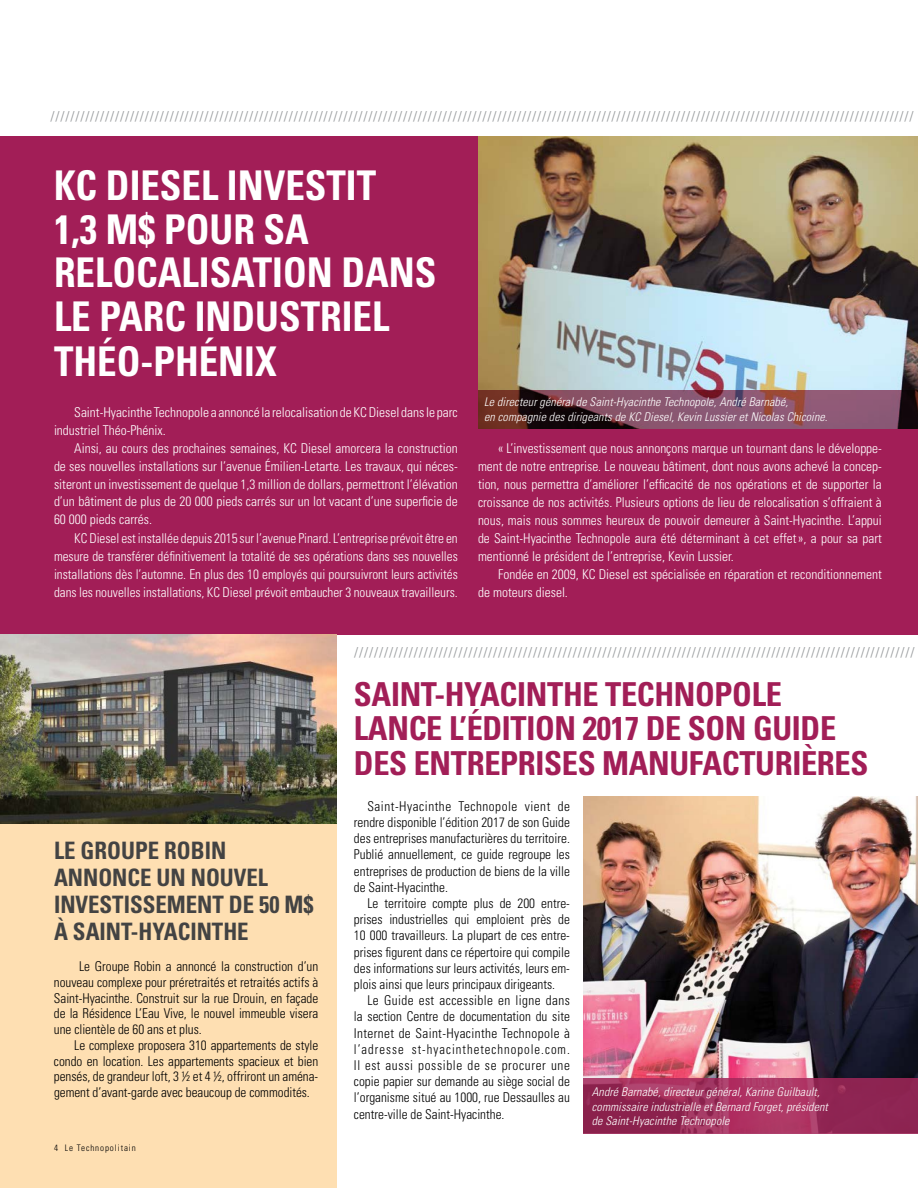
<style>
.page{position:relative;width:918px;height:1188px;background:#fff}
.page>*{position:absolute;margin:0;border:0;box-sizing:border-box;transform-origin:0 0}
.t1{font:700 condensed 40.95px "Univers";color:#fff;scale:.95 1}
.t2{font:700 condensed 33px/34.5px "Univers";letter-spacing:-.01em;color:#a21e57}
.t3{font:700 condensed 24px "Univers";color:#434343;scale:.95 1}
.t4{font:15px "Minion Pro";color:#979a9c}
.t5{font:300 condensed 13.5px/18px "Univers";color:#fff;text-align:justify}
.t6{font:300 condensed 13.5px/16.2px "Univers";color:#000;text-align:justify}
.t7{font:italic 300 condensed 12px/14.4px "Univers";letter-spacing:.01em;color:#fff}
.t8{font:300 condensed 9px "Univers";letter-spacing:.1em;color:#000}
</style>
<div class="page">
<div style="left:0;top:634px;width:336px;height:554px;background:#fedfb2"></div>
<div style="left:0;top:136px;width:918px;height:498px;background:#a21e57"></div>
<img style="left:0;top:634px;width:336px;height:190px">
<img style="left:478px;top:136px;width:440px;height:254px">
<img style="left:584px;top:796px;width:334px;height:283px">
<svg style="left:478px;top:390px;width:440px;height:39px;background:#724353"></svg>
<svg style="left:584px;top:1079px;width:334px;height:55px;background:#9b2c59"></svg>
<p class="t4" style="left:50px;top:107px;width:865px">//////////////////////////////////////////////////////////////////////////////////////////////////////////////////////////////////////////////////////////////////////////////</p>
<h1 class="t1" style="left:54px;top:160px;width:99px">KC DIESEL</h1>
<h1 class="t1" style="left:227px;top:160px;width:21px">INVESTIT</h1>
<h1 class="t1" style="left:54px;top:204px;width:140px">1,3 M$ POUR</h1>
<h1 class="t1" style="left:264px;top:204px;width:24px">SA</h1>
<h1 class="t1" style="left:54px;top:247px;width:22px">RELOCALISATION</h1>
<h1 class="t1" style="left:341px;top:247px;width:25px">DANS</h1>
<h1 class="t1" style="left:54px;top:291px;width:71px">LE PARC</h1>
<h1 class="t1" style="left:195px;top:291px;width:22px">INDUSTRIEL</h1>
<h1 class="t1" style="left:54px;top:337px;width:149px">THÉO-PHÉNI</h1>
<h1 class="t1" style="left:255px;top:337px;width:24px">X</h1>
<p class="t5" style="left:54px;top:403px;width:405px;text-indent:20px">Saint-Hyacinthe Technopole a annoncé la relocalisation de KC Diesel dans le parc industriel Théo-Phénix.</p>
<p class="t5" style="left:54px;top:439px;width:405px;text-indent:20px">Ainsi, au cours des prochaines semaines, KC Diesel amorcera la construction de ses nouvelles installations sur l’avenue Émilien-Letarte. Les travaux, qui néces&shy;siteront un investissement de quelque 1,3 million de dollars, permettront l’élévation d’un bâtiment de plus de 20 000 pieds carrés sur un lot vacant d’une superficie de 60 000 pieds carrés.</p>
<p class="t5" style="left:54px;top:529px;width:405px;text-indent:20px">KC Diesel est installée depuis 2015 sur l’avenue Pinard. L’entreprise prévoit être en mesure de transférer définitivement la totalité de ses opérations dans ses nouvelles installations dès l’automne. En plus des 10 employés qui poursuivront leurs activités dans les nouvelles installations, KC Diesel prévoit embaucher 3 nouveaux travailleurs.</p>
<p class="t7" style="left:484px;top:395px;width:345px">Le directeur général de Saint-Hyacinthe Technopole, André Barnabé,<br>en compagnie des dirigeants de KC Diesel, Kevin Lussier et Nicolas Chicoine.</p>
<p class="t5" style="left:478px;top:439px;width:405px;text-indent:20px">« L’investissement que nous annonçons marque un tournant dans le développe&shy;ment de notre entreprise. Le nouveau bâtiment, dont nous avons achevé la concep&shy;tion, nous permettra d’améliorer l’efficacité de nos opérations et de supporter la croissance de nos activités. Plusieurs options de lieu de relocalisation s’offraient à nous, mais nous sommes heureux de pouvoir demeurer à Saint-Hyacinthe. L’appui de Saint-Hyacinthe Technopole aura été déterminant à cet effet», a pour sa part mentionné le président de l’entreprise, Kevin Lussier.</p>
<p class="t5" style="left:478px;top:565px;width:405px;text-indent:20px">Fondée en 2009, KC Diesel est spécialisée en réparation et reconditionnement de moteurs diesel.</p>
<h3 class="t3" style="left:54px;top:836px;width:43px">LE GROUPE</h3>
<h3 class="t3" style="left:164px;top:836px;width:27px">ROBIN</h3>
<h3 class="t3" style="left:54px;top:863px;width:16px">ANNONCE</h3>
<h3 class="t3" style="left:157px;top:863px;width:51px">UN NOUVEL</h3>
<h3 class="t3" style="left:54px;top:890px;width:14px">INVESTISSEMENT</h3>
<h3 class="t3" style="left:229px;top:890px;width:91px">DE 50 M$</h3>
<h3 class="t3" style="left:54px;top:917px;width:47px">À SAINT</h3>
<h3 class="t3" style="left:131px;top:917px;width:37px">-HYACINTHE</h3>
<p class="t6" style="left:54px;top:958px;width:266px;line-height:15.8px;text-indent:25px">Le Groupe Robin a annoncé la construction d’un nouveau complexe pour préretraités et retraités actifs à Saint-Hyacinthe. Construit sur la rue Drouin, en façade de la Résidence L’Eau Vive, le nouvel immeuble visera une clientèle de 60 ans et plus.</p>
<p class="t6" style="left:54px;top:1037px;width:266px;line-height:15.8px;text-indent:20px">Le complexe proposera 310 appartements de style condo en location. Les appartements spacieux et bien pensés, de grandeur loft, 3 ½ et 4 ½, offriront un aména&shy;gement d’avant-garde avec beaucoup de commodités.</p>
<p class="t8" style="left:54px;top:1142px;width:83px">4 Le Technopolitain</p>
<p class="t4" style="left:354px;top:643px;width:563px">/////////////////////////////////////////////////////////////////////////////////////////////////////////////////</p>
<h2 class="t2" style="left:354px;top:677px;width:516px">SAINT-HYACINTHE TECHNOPOLE<br>LANCE L’ÉDITION 2017 DE SON GUIDE<br>DES ENTREPRISES MANUFACTURIÈRES</h2>
<p class="t6" style="left:354px;top:798px;width:218px;text-indent:13px">Saint-Hyacinthe Technopole vient de rendre disponible l’édition 2017 de son Guide des entreprises manufacturières du territoire.<br>Publié annuellement, ce guide regroupe les entreprises de production de biens de la ville de Saint-Hyacinthe.</p>
<p class="t6" style="left:354px;top:895px;width:218px;text-indent:14px">Le territoire compte plus de 200 entre&shy;prises industrielles qui emploient près de 10 000 travailleurs. La plupart de ces entre&shy;prises figurent dans ce répertoire qui compile des informations sur leurs activités, leurs em&shy;plois ainsi que leurs principaux dirigeants.</p>
<p class="t6" style="left:354px;top:992px;width:218px;text-indent:13px">Le Guide est accessible en ligne dans la section Centre de documentation du site Internet de Saint-Hyacinthe Technopole à l’adresse st-hyacinthetechnopole.com.<br>Il est aussi possible de se procurer une copie papier sur demande au siège social de l’organisme situé au 1000, rue Dessaulles au centre-ville de Saint-Hyacinthe.</p>
<p class="t7" style="left:592px;top:1085px;width:238px">André Barnabé, directeur général, Karine Guilbault, commissaire industrielle et Bernard Forget, président de Saint-Hyacinthe Technopole</p>
</div>
